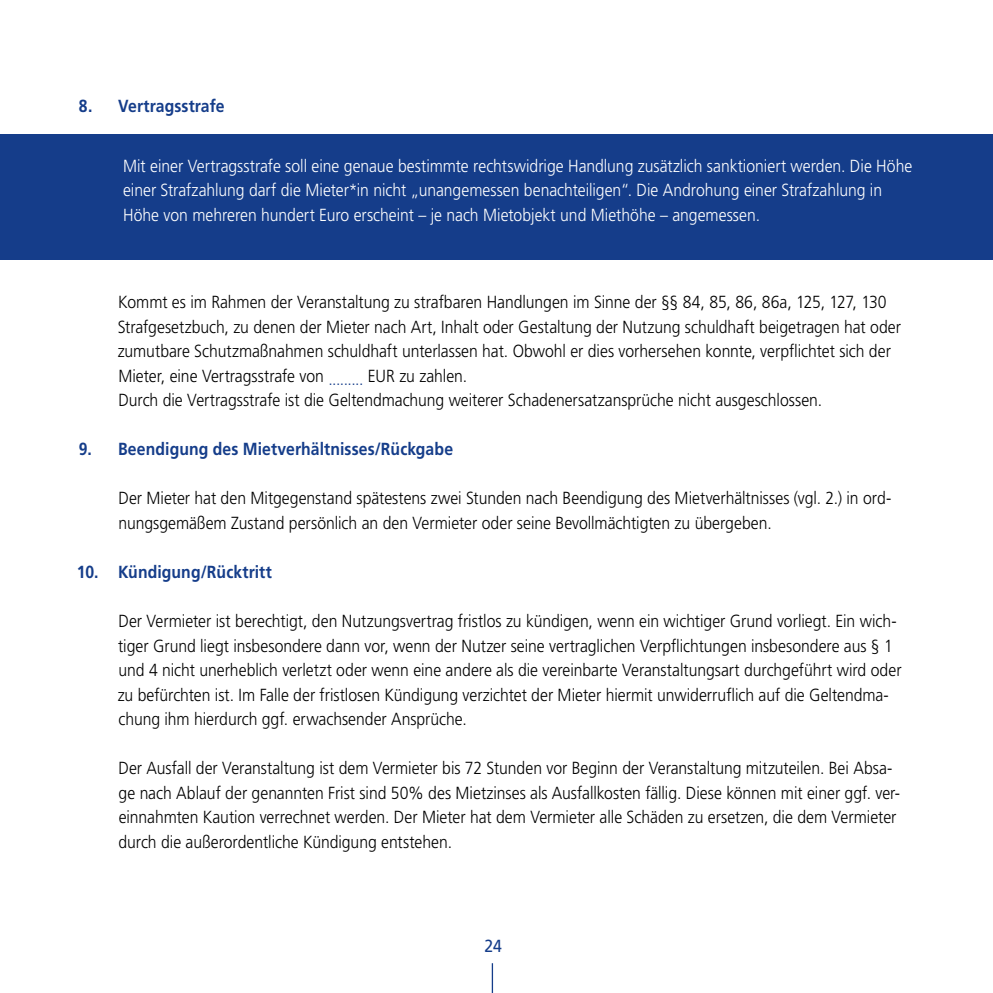
<style>
.page{position:relative;width:993px;height:993px;background:#fff}
.page>*{position:absolute;margin:0;border:0;box-sizing:border-box;transform-origin:0 0}
.t1{font:300 17.5px/24.5px "Frutiger LT";color:#000;scale:.9 1}
.t2{font:300 17.5px/24.5px "Frutiger LT";color:#fff;scale:.9 1}
.t3{font:700 17.5px "Frutiger LT";letter-spacing:.005em;color:#153d8a;scale:.9 1}
.t4{font:17.5px "Frutiger LT";color:#153d8a;scale:.9 1}
.s1{color:#153d8a}
</style>
<div class="page">
<hr style="left:491px;top:962px;width:2px;height:30px;background:#153d8a">
<div style="left:0;top:134px;width:992px;height:125px;background:#153d8a"></div>
<p class="t3" style="left:79px;top:96px;width:163px">8. Vertragsstrafe</p>
<p class="t2" style="left:123px;top:154px;width:878px">Mit einer Vertragsstrafe soll eine genaue bestimmte rechtswidrige Handlung zusätzlich sanktioniert werden. Die Höhe einer Strafzahlung darf die Mieter*in nicht „unangemessen benachteiligen“. Die Androhung einer Strafzahlung in<br>Höhe von mehreren hundert Euro erscheint – je nach Mietobjekt und Miethöhe – angemessen.</p>
<p class="t1" style="left:118px;top:290px;width:871px">Kommt es im Rahmen der Veranstaltung zu strafbaren Handlungen im Sinne der §§ 84, 85, 86, 86a, 125, 127, 130<br>Strafgesetzbuch, zu denen der Mieter nach Art, Inhalt oder Gestaltung der Nutzung schuldhaft beigetragen hat oder zumutbare Schutzmaßnahmen schuldhaft unterlassen hat. Obwohl er dies vorhersehen konnte, verpflichtet sich der Mieter, eine Vertragsstrafe von <span class="s1">.........</span> EUR zu zahlen.<br>Durch die Vertragsstrafe ist die Geltendmachung weiterer Schadenersatzansprüche nicht ausgeschlossen.</p>
<p class="t3" style="left:79px;top:439px;width:417px">9. Beendigung des Mietverhältnisses/Rückgabe</p>
<p class="t1" style="left:118px;top:486px;width:860px">Der Mieter hat den Mitgegenstand spätestens zwei Stunden nach Beendigung des Mietverhältnisses (vgl. 2.) in ord&shy;nungsgemäßem Zustand persönlich an den Vermieter oder seine Bevollmächtigten zu übergeben.</p>
<p class="t3" style="left:77px;top:561px;width:218px">10. Kündigung/Rücktritt</p>
<p class="t1" style="left:118px;top:608px;width:872px">Der Vermieter ist berechtigt, den Nutzungsvertrag fristlos zu kündigen, wenn ein wichtiger Grund vorliegt. Ein wich&shy;tiger Grund liegt insbesondere dann vor, wenn der Nutzer seine vertraglichen Verpflichtungen insbesondere aus § 1 und 4 nicht unerheblich verletzt oder wenn eine andere als die vereinbarte Veranstaltungsart durchgeführt wird oder zu befürchten ist. Im Falle der fristlosen Kündigung verzichtet der Mieter hiermit unwiderruflich auf die Geltendma&shy;chung ihm hierdurch ggf. erwachsender Ansprüche.</p>
<p class="t1" style="left:118px;top:755px;width:869px">Der Ausfall der Veranstaltung ist dem Vermieter bis 72 Stunden vor Beginn der Veranstaltung mitzuteilen. Bei Absa&shy;ge nach Ablauf der genannten Frist sind 50% des Mietzinses als Ausfallkosten fällig. Diese können mit einer ggf. ver&shy;einnahmten Kaution verrechnet werden. Der Mieter hat dem Vermieter alle Schäden zu ersetzen, die dem Vermieter durch die außerordentliche Kündigung entstehen.</p>
<p class="t4" style="left:484px;top:935px;width:21px">24</p>
</div>
